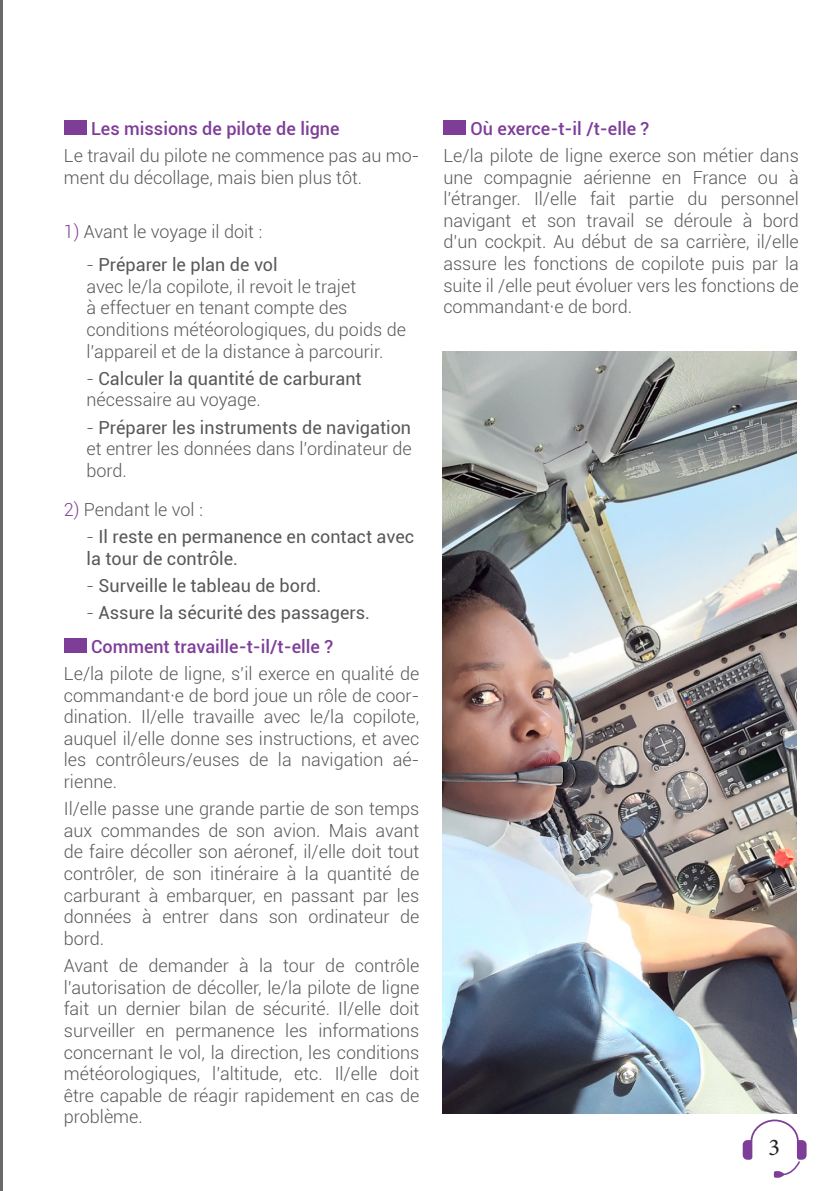
<style>
.page{position:relative;width:840px;height:1191px;background:#fff}
.page>*{position:absolute;margin:0;border:0;box-sizing:border-box;transform-origin:0 0}
.t1{font:24px "Minion Pro";color:#231f20}
.t2{font:300 18px/21.6px "Roboto";color:#57585a;text-align:justify}
.t3{font:18px/21.6px "Roboto";color:#57585a}
.t4{font:500 18px "Roboto";color:#7e3e98}
.s1{color:#7e3e98}
.s2{font-weight:300}
.s3{font-weight:400}
</style>
<div class="page">
<hr style="left:0;top:0;width:3px;height:1191px;background:#231f20">
<div style="left:64px;top:121px;width:22px;height:14px;background:#7e3e98"></div>
<div style="left:64px;top:638px;width:22px;height:14px;background:#7e3e98"></div>
<div style="left:443px;top:121px;width:23px;height:14px;background:#7e3e98"></div>
<svg style="left:742px;top:1119px;width:64px;height:58px"></svg>
<img style="left:442px;top:351px;width:353px;height:762px">
<p class="t4" style="left:91px;top:116px;width:250px">Les missions de pilote de ligne</p>
<p class="t2" style="left:64px;top:144px;width:357px">Le travail du pilote ne commence pas au mo&shy;ment du décollage, mais bien plus tôt.</p>
<p class="t2" style="left:64px;top:220px;width:200px"><span class="s1">1)</span> Avant le voyage il doit :</p>
<p class="t3" style="left:86px;top:253px;width:192px"><span class="s2">-</span> Préparer le plan de vol</p>
<p class="t2" style="left:86px;top:275px;width:321px;text-align:left">avec le/la copilote, il revoit le trajet<br>à effectuer en tenant compte des conditions météorologiques, du poids de l’appareil et de la distance à parcourir.</p>
<p class="t3" style="left:86px;top:367px;width:276px"><span class="s2">-</span> Calculer la quantité de carburant <span class="s2">nécessaire au voyage.</span></p>
<p class="t2" style="left:86px;top:416px;width:326px">- <span class="s3">Préparer les instruments de navigation </span>et entrer les données dans l’ordinateur de bord.</p>
<p class="t2" style="left:64px;top:498px;width:140px"><span class="s1">2)</span> Pendant le vol :</p>
<p class="t3" style="left:86px;top:525px;width:329px"><span class="s2">-</span> Il reste en permanence en contact avec la tour de contrôle.</p>
<p class="t3" style="left:86px;top:574px;width:236px"><span class="s2">-</span> Surveille le tableau de bord.</p>
<p class="t3" style="left:86px;top:601px;width:285px"><span class="s2">-</span> Assure la sécurité des passagers.</p>
<p class="t4" style="left:91px;top:633px;width:243px">Comment travaille-t-il/t-elle ?</p>
<p class="t2" style="left:64px;top:662px;width:357px">Le/la pilote de ligne, s’il exerce en qualité de commandant·e de bord joue un rôle de coor&shy;dination. Il/elle travaille avec le/la copilote, auquel il/elle donne ses instructions, et avec les contrôleurs/euses de la navigation aé&shy;rienne.</p>
<p class="t2" style="left:64px;top:797px;width:357px">Il/elle passe une grande partie de son temps aux commandes de son avion. Mais avant de faire décoller son aéronef, il/elle doit tout contrôler, de son itinéraire à la quantité de carburant à embarquer, en passant par les données à entrer dans son ordinateur de bord.</p>
<p class="t2" style="left:64px;top:954px;width:357px">Avant de demander à la tour de contrôle l’autorisation de décoller, le/la pilote de ligne fait un dernier bilan de sécurité. Il/elle doit surveiller en permanence les informations concernant le vol, la direction, les conditions météorologiques, l’altitude, etc. Il/elle doit être capable de réagir rapidement en cas de problème.</p>
<p class="t4" style="left:470px;top:116px;width:180px">Où exerce-t-il /t-elle ?</p>
<p class="t2" style="left:443px;top:144px;width:357px">Le/la pilote de ligne exerce son métier dans une compagnie aérienne en France ou à l’étranger. Il/elle fait partie du personnel navigant et son travail se déroule à bord d’un cockpit. Au début de sa carrière, il/elle assure les fonctions de copilote puis par la suite il /elle peut évoluer vers les fonctions de commandant·e de bord.</p>
<p class="t1" style="left:768px;top:1131px;width:13px">3</p>
</div>
